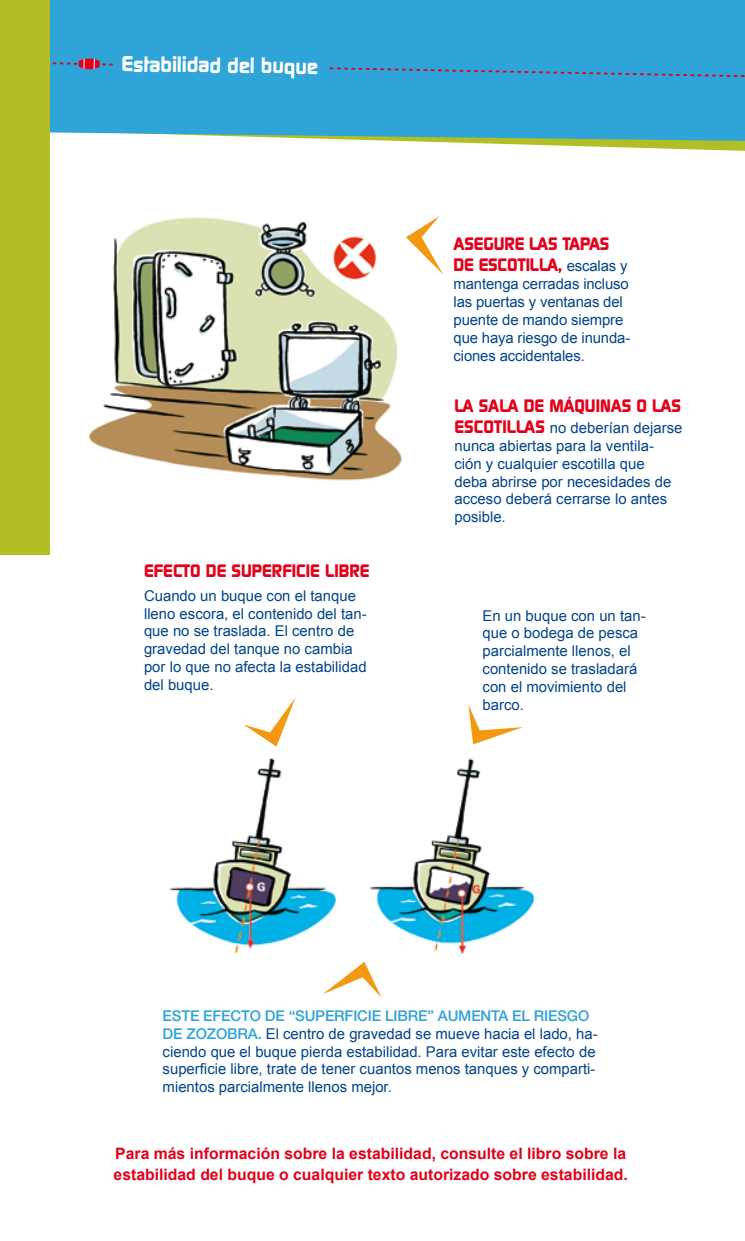
<style>
.page{position:relative;width:745px;height:1241px;background:#fff}
.page>*{position:absolute;margin:0;border:0;box-sizing:border-box;transform-origin:0 0}
.t1{font:700 21px "Digital";color:#fff}
.t2{font:700 17.5px/21px "Digital";color:#e2001a}
.t3{font:700 15.75px/21px "Arial";color:#e2001a}
.t4{font:14.88px/17.8px "Arial";color:#004489}
.t5{font:500 14.88px "Helvetica Neue LT Std";letter-spacing:-.01em;color:#2fa4d8}
.s1{font-family:"Arial";font-weight:400;font-size:14.88px;color:#004489}
.s2{font-family:"Digital";font-weight:700;font-size:17.5px;color:#e2001a}
.s3{font-family:"Helvetica Neue LT Std";font-weight:500;color:#2fa4d8}
</style>
<div class="page">
<svg style="left:402px;top:141px;width:342px;height:10px"></svg>
<div style="left:50px;top:0;width:694px;height:141px;background:#2fa4d8"></div>
<img style="left:370px;top:744px;width:165px;height:211px">
<img style="left:169px;top:746px;width:168px;height:208px">
<img style="left:89px;top:217px;width:314px;height:264px">
<svg style="left:50px;top:58px;width:64px;height:11px"></svg>
<svg style="left:406px;top:216px;width:37px;height:58px"></svg>
<svg style="left:243px;top:698px;width:52px;height:48px"></svg>
<svg style="left:468px;top:705px;width:54px;height:39px"></svg>
<svg style="left:323px;top:961px;width:58px;height:36px"></svg>
<svg style="left:328px;top:66px;width:416px;height:13px;background:#3b98ca"></svg>
<div style="left:0;top:0;width:50px;height:554px;background:#b1bf25"></div>
<h1 class="t1" style="left:122px;top:51px;width:198px;rotate:1deg">ESTABILIDAD DELBUQUE</h1>
<p class="t2" style="left:144px;top:561px;width:225px">EFECTO DE SUPERFICIE LIBRE</p>
<p class="t4" style="left:144px;top:586px;width:224px">Cuando un buque con el tanque lleno escora, el contenido del tan&shy;que no se traslada. El centro de gravedad del tanque no cambia por lo que no afecta la estabilidad del buque.</p>
<p class="t2" style="left:453px;top:234px;width:175px">ASEGURE LAS TAPAS<br>DE ESCOTILLA, <span class="s1">escalas y</span></p>
<p class="t4" style="left:453px;top:275px;width:178px">mantenga cerradas incluso las puertas y ventanas del puente de mando siempre que haya riesgo de inunda&shy;ciones accidentales.</p>
<p class="t2" style="left:454px;top:395px;width:228px">LA SALA DE MÁQUINAS O LAS</p>
<p class="t4" style="left:454px;top:419px;width:229px"><span class="s2">ESCOTILLAS</span> no deberían dejarse nunca abiertas para la ventila&shy;ción y cualquier escotilla que<br>deba abrirse por necesidades de acceso deberá cerrarse lo antes posible.</p>
<p class="t4" style="left:482px;top:606px;width:164px">En un buque con un tan&shy;que o bodega de pesca parcialmente llenos, el contenido se trasladará con el movimiento del barco.</p>
<p class="t5" style="left:162px;top:1006px;width:20px">ESTE</p>
<p class="t5" style="left:203px;top:1006px;width:29px">EFECT</p>
<p class="t5" style="left:249px;top:1006px;width:232px">O DE “SUPERFICIE LIBRE” AUMENTA</p>
<p class="t5" style="left:512px;top:1006px;width:79px">EL RIESGO</p>
<p class="t4" style="left:162px;top:1024px;width:436px"><span class="s3">DE ZOZOBRA.</span> El centro de gravedad se mueve hacia el lado, ha&shy;ciendo que el buque pierda estabilidad. Para evitar este efecto de superficie libre, trate de tener cuantos menos tanques y comparti&shy;mientos parcialmente llenos mejor.</p>
<p class="t3" style="left:113px;top:1143px;width:515px">Para más información sobre la estabilidad, consulte el libro sobre la estabilidad del buque o cualquier texto autorizado sobre estabilidad.</p>
</div>
